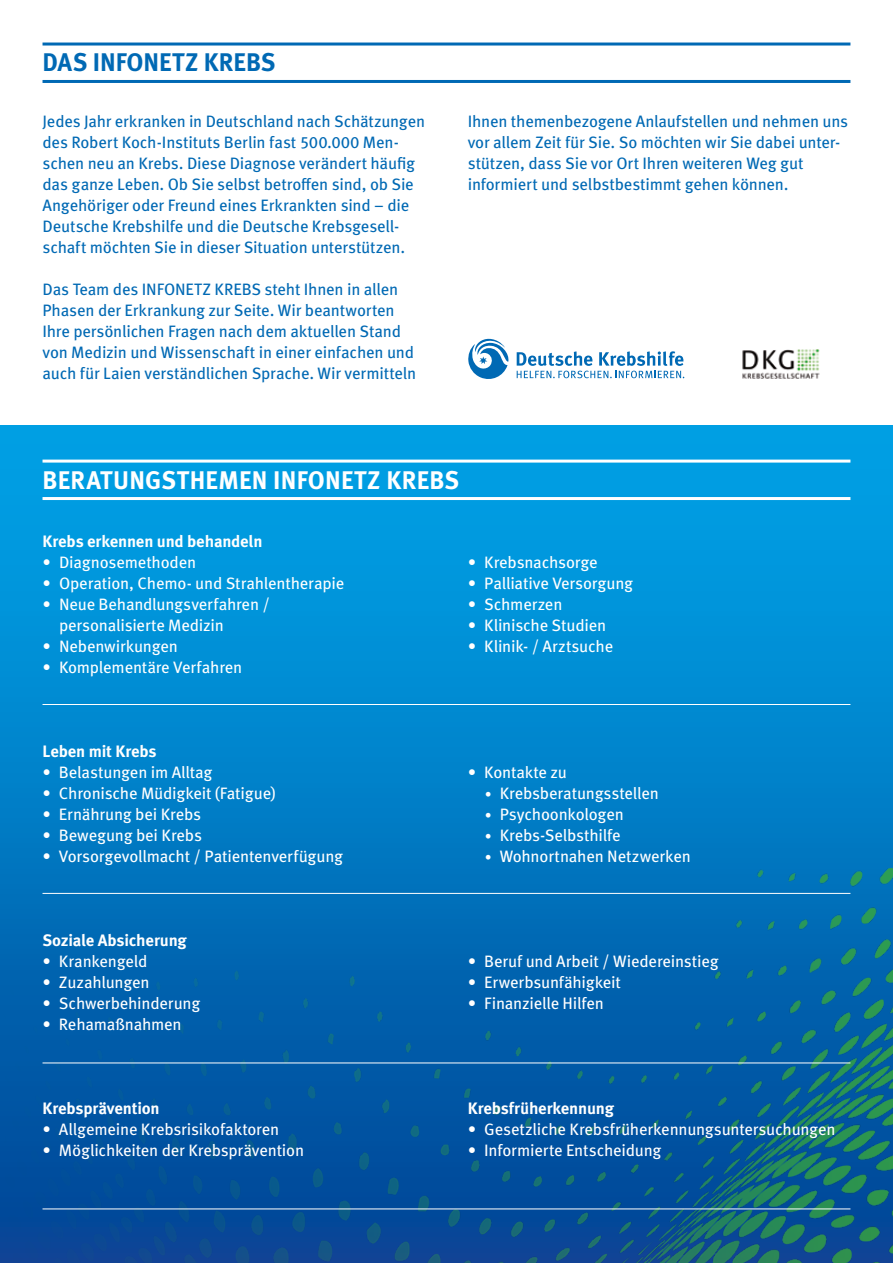
<style>
.page{position:relative;width:893px;height:1263px;background:#fff}
.page>*{position:absolute;margin:0;border:0;box-sizing:border-box;transform-origin:0 0}
.t1{font:700 25.5px "Meta Pro";letter-spacing:.01em;color:#fff}
.t2{font:700 25.5px "Meta Pro";color:#0069b4}
.t3{font:16.5px/21px "Meta Pro";letter-spacing:-.01em;color:#0069b4}
.t4{font:16.5px/21px "Meta Pro";letter-spacing:-.015em;color:#fff}
.t5{font:700 16.5px "Meta Pro";letter-spacing:-.01em;color:#fff}
.s1{font-size:13.5px}
</style>
<div class="page">
<svg style="left:0;top:425px;width:893px;height:444px;background:#008ed4"></svg>
<img style="left:0;top:869px;width:893px;height:394px">
<hr style="left:43px;top:460px;width:807px;height:3px;background:#fff">
<hr style="left:43px;top:497px;width:807px;height:3px;background:#fff">
<hr style="left:43px;top:704px;width:807px;height:1px;background:#fff">
<hr style="left:43px;top:893px;width:807px;height:1px;background:#fff">
<hr style="left:43px;top:1062px;width:807px;height:1px;background:#fff">
<hr style="left:43px;top:1208px;width:807px;height:1px;background:#fff">
<hr style="left:43px;top:43px;width:807px;height:3px;background:#0069b4">
<hr style="left:43px;top:80px;width:807px;height:3px;background:#0069b4">
<svg style="left:517px;top:351px;width:167px;height:27px"></svg>
<svg style="left:468px;top:338px;width:41px;height:41px"></svg>
<img style="left:742px;top:349px;width:78px;height:30px">
<h1 class="t2" style="left:43px;top:43px;width:234px">DAS INFONETZ KREBS</h1>
<p class="t3" style="left:43px;top:109px;width:384px">Jedes Jahr erkranken in Deutschland nach Schätzungen des Robert Koch-Instituts Berlin fast 500.000 Men&shy;schen neu an Krebs. Diese Diagnose verändert häufig das ganze Leben. Ob Sie selbst betroffen sind, ob Sie Angehöriger oder Freund eines Erkrankten sind – die Deutsche Krebshilfe und die Deutsche Krebsgesell&shy;schaft möchten Sie in dieser Situation unterstützen.</p>
<p class="t3" style="left:43px;top:277px;width:375px">Das Team des INFONETZ KREBS steht Ihnen in allen Phasen der Erkrankung zur Seite. Wir beantworten Ihre persönlichen Fragen nach dem aktuellen Stand von Medizin und Wissenschaft in einer einfachen und auch für Laien verständlichen Sprache. Wir vermitteln</p>
<p class="t3" style="left:468px;top:109px;width:382px">Ihnen themenbezogene Anlaufstellen und nehmen uns vor allem Zeit für Sie. So möchten wir Sie dabei unter&shy;stützen, dass Sie vor Ort Ihren weiteren Weg gut informiert und selbstbestimmt gehen können.</p>
<h1 class="t1" style="left:43px;top:460px;width:418px">BERATUNGSTHEMEN INFONETZ KREBS</h1>
<p class="t5" style="left:43px;top:528px;width:221px">Krebs erkennen und behandeln</p>
<p class="t4" style="left:43px;top:550px;width:155px">• Diagnosemethoden</p>
<p class="t4" style="left:43px;top:571px;width:303px">• Operation, Chemo- und Strahlentherapie</p>
<p class="t4" style="left:59px;top:592px;width:213px;text-indent:-16px">• Neue Behandlungsverfahren / personalisierte Medizin</p>
<p class="t4" style="left:43px;top:634px;width:137px">• Nebenwirkungen</p>
<p class="t4" style="left:43px;top:655px;width:201px">• Komplementäre Verfahren</p>
<p class="t4" style="left:468px;top:550px;width:132px">• Krebsnachsorge</p>
<p class="t4" style="left:468px;top:571px;width:167px">• Palliative Versorgung</p>
<p class="t4" style="left:468px;top:592px;width:96px">• Schmerzen</p>
<p class="t4" style="left:468px;top:613px;width:140px">• Klinische Studien</p>
<p class="t4" style="left:468px;top:634px;width:147px">• Klinik- / Arztsuche</p>
<p class="t5" style="left:43px;top:738px;width:116px">Leben mit Krebs</p>
<p class="t4" style="left:43px;top:760px;width:172px">• Belastungen im Alltag</p>
<p class="t4" style="left:43px;top:781px;width:235px">• Chronische Müdigkeit (Fatigue)</p>
<p class="t4" style="left:43px;top:802px;width:160px">• Ernährung bei Krebs</p>
<p class="t4" style="left:43px;top:823px;width:161px">• Bewegung bei Krebs</p>
<p class="t4" style="left:43px;top:844px;width:302px">• Vorsorgevollmacht / Patientenverfügung</p>
<p class="t4" style="left:468px;top:760px;width:101px">• Kontakte zu</p>
<p class="t4" style="left:485px;top:781px;width:176px"><span class="s1">•</span> Krebsberatungsstellen</p>
<p class="t4" style="left:485px;top:802px;width:141px"><span class="s1">•</span> Psychoonkologen</p>
<p class="t4" style="left:485px;top:823px;width:137px"><span class="s1">•</span> Krebs-Selbsthilfe</p>
<p class="t4" style="left:485px;top:844px;width:208px"><span class="s1">•</span> Wohnortnahen Netzwerken</p>
<p class="t5" style="left:43px;top:927px;width:146px">Soziale Absicherung</p>
<p class="t4" style="left:43px;top:949px;width:107px">• Krankengeld</p>
<p class="t4" style="left:43px;top:970px;width:109px">• Zuzahlungen</p>
<p class="t4" style="left:43px;top:991px;width:159px">• Schwerbehinderung</p>
<p class="t4" style="left:43px;top:1012px;width:141px">• Rehamaßnahmen</p>
<p class="t4" style="left:468px;top:949px;width:252px">• Beruf und Arbeit / Wiedereinstieg</p>
<p class="t4" style="left:468px;top:970px;width:155px">• Erwerbsunfähigkeit</p>
<p class="t4" style="left:468px;top:991px;width:138px">• Finanzielle Hilfen</p>
<p class="t5" style="left:43px;top:1095px;width:119px">Krebsprävention</p>
<p class="t4" style="left:43px;top:1117px;width:238px">• Allgemeine Krebsrisikofaktoren</p>
<p class="t4" style="left:43px;top:1138px;width:263px">• Möglichkeiten der Krebsprävention</p>
<p class="t5" style="left:468px;top:1095px;width:148px">Krebsfrüherkennung</p>
<p class="t4" style="left:468px;top:1117px;width:369px">• Gesetzliche Krebsfrüherkennungsuntersuchungen</p>
<p class="t4" style="left:468px;top:1138px;width:195px">• Informierte Entscheidung</p>
</div>
